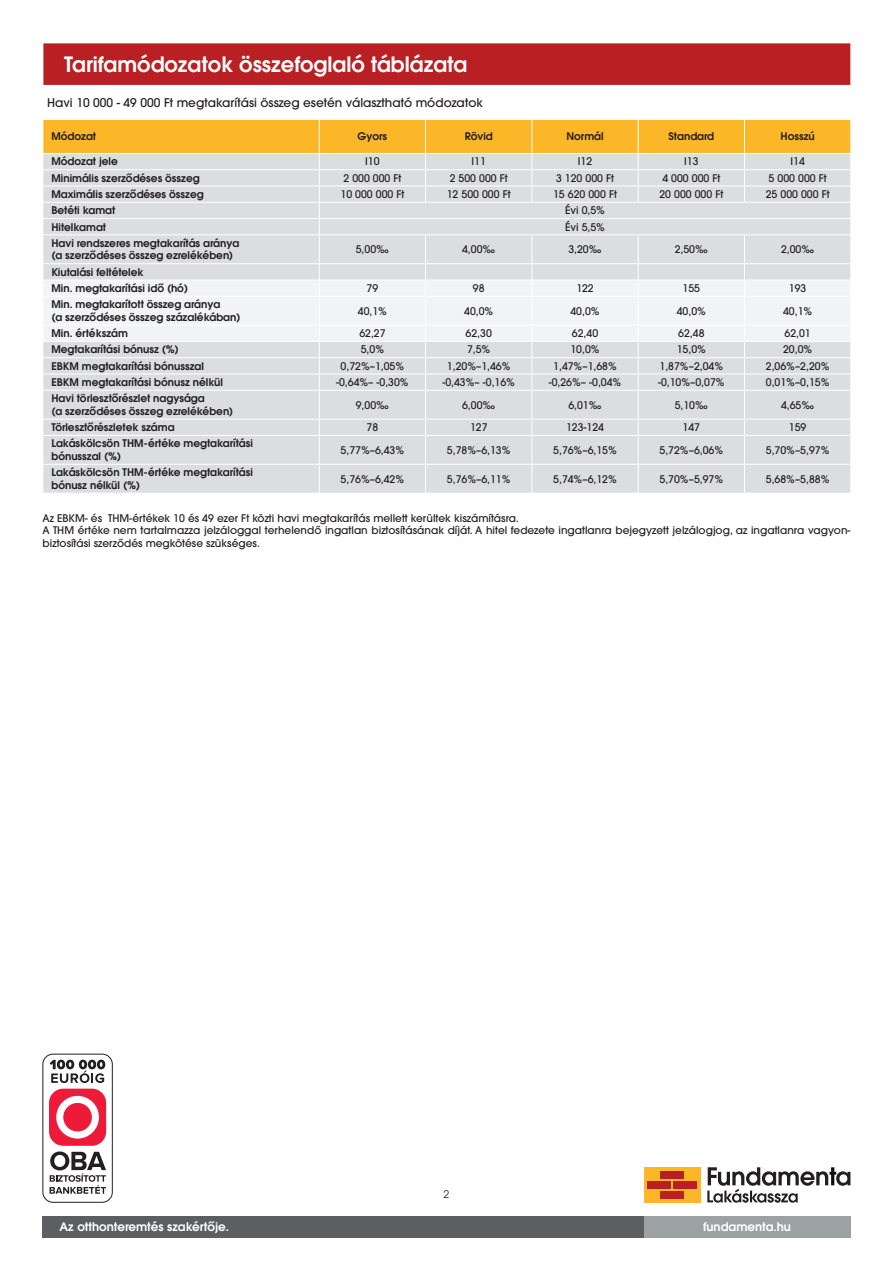
<style>
.page{position:relative;width:893px;height:1263px;background:#fff}
.page>*{position:absolute;margin:0;border:0;box-sizing:border-box;transform-origin:0 0}
.t1{font:600 21px "ITC Avant Garde Pro";color:#fff}
.t2{font:500 12px "ITC Avant Garde Pro";color:#231f20}
.t3{font:600 11.85px "ITC Avant Garde Pro";color:#fff}
.t4{font:500 10.5px/12.6px "ITC Avant Garde Pro";color:#231f20}
.t5{font:600 10.5px/12.6px "ITC Avant Garde Pro";color:#231f20}
.t6{font:10.5px "ITC Avant Garde Pro";color:#231f20}
</style>
<div class="page">
<div style="left:43px;top:1216px;width:807px;height:21px;background:#5b5f60"></div>
<div style="left:644px;top:1216px;width:206px;height:21px;background:#9ca1a2"></div>
<div style="left:644px;top:1167px;width:56px;height:35px;background:#fcb728"></div>
<div style="left:648px;top:1181px;width:23px;height:8px;background:#bb1f24"></div>
<div style="left:673px;top:1181px;width:23px;height:8px;background:#bb1f24"></div>
<div style="left:660px;top:1191px;width:24px;height:7px;background:#bb1f24"></div>
<div style="left:660px;top:1171px;width:24px;height:8px;background:#bb1f24"></div>
<svg style="left:707px;top:1167px;width:143px;height:36px"></svg>
<div style="left:43px;top:43px;width:808px;height:42px;background:#ba1f24"></div>
<hr style="left:43px;top:43px;width:276px;height:1px;background:#fff">
<hr style="left:43px;top:43px;width:1px;height:42px;background:#fff">
<hr style="left:319px;top:43px;width:107px;height:1px;background:#fff">
<hr style="left:426px;top:43px;width:106px;height:1px;background:#fff">
<hr style="left:532px;top:43px;width:106px;height:1px;background:#fff">
<hr style="left:638px;top:43px;width:106px;height:1px;background:#fff">
<hr style="left:744px;top:43px;width:107px;height:1px;background:#fff">
<hr style="left:850px;top:43px;width:1px;height:42px;background:#fff">
<svg style="left:43px;top:119px;width:808px;height:374px"></svg>
<div style="left:43px;top:1054px;width:70px;height:148px;border:1px solid #231f20;border-radius:10px"></div>
<div style="left:49px;top:1089px;width:57px;height:57px;background:#ed1a3a;border-radius:14px"></div>
<svg style="left:56px;top:1096px;width:43px;height:42px"></svg>
<svg style="left:50px;top:1060px;width:55px;height:23px"></svg>
<svg style="left:50px;top:1151px;width:56px;height:43px"></svg>
<p class="t1" style="left:64px;top:50px;width:405px">Tarifamódozatok összefoglaló táblázata</p>
<p class="t2" style="left:47px;top:95px;width:437px">Havi 10 000 - 49 000 Ft megtakarítási összeg esetén választható módozatok</p>
<p class="t5" style="left:51px;top:130px;width:46px">Módozat</p>
<p class="t5" style="left:358px;top:130px;width:31px">Gyors</p>
<p class="t5" style="left:465px;top:130px;width:30px">Rövid</p>
<p class="t5" style="left:566px;top:130px;width:39px">Normál</p>
<p class="t5" style="left:668px;top:130px;width:47px">Standard</p>
<p class="t5" style="left:781px;top:130px;width:36px">Hosszú</p>
<p class="t5" style="left:51px;top:155px;width:68px">Módozat jele</p>
<p class="t4" style="left:365px;top:155px;width:16px">I10</p>
<p class="t4" style="left:472px;top:155px;width:16px">I11</p>
<p class="t4" style="left:578px;top:155px;width:16px">I12</p>
<p class="t4" style="left:684px;top:155px;width:16px">I13</p>
<p class="t4" style="left:790px;top:155px;width:16px">I14</p>
<p class="t5" style="left:51px;top:171px;width:150px">Minimális szerződéses összeg</p>
<p class="t4" style="left:343px;top:172px;width:60px">2 000 000 Ft</p>
<p class="t4" style="left:450px;top:172px;width:60px">2 500 000 Ft</p>
<p class="t4" style="left:556px;top:172px;width:60px">3 120 000 Ft</p>
<p class="t4" style="left:662px;top:172px;width:60px">4 000 000 Ft</p>
<p class="t4" style="left:769px;top:172px;width:60px">5 000 000 Ft</p>
<p class="t5" style="left:51px;top:188px;width:154px">Maximális szerződéses összeg</p>
<p class="t4" style="left:340px;top:188px;width:65px">10 000 000 Ft</p>
<p class="t4" style="left:447px;top:188px;width:65px">12 500 000 Ft</p>
<p class="t4" style="left:553px;top:188px;width:65px">15 620 000 Ft</p>
<p class="t4" style="left:659px;top:188px;width:65px">20 000 000 Ft</p>
<p class="t4" style="left:766px;top:188px;width:65px">25 000 000 Ft</p>
<p class="t5" style="left:51px;top:204px;width:65px">Betéti kamat</p>
<p class="t4" style="left:565px;top:204px;width:42px">Évi 0,5%</p>
<p class="t5" style="left:51px;top:220px;width:56px">Hitelkamat</p>
<p class="t4" style="left:565px;top:220px;width:42px">Évi 5,5%</p>
<p class="t5" style="left:51px;top:237px;width:190px">Havi rendszeres megtakarítás aránya (a szerződéses összeg ezrelékében)</p>
<p class="t4" style="left:356px;top:243px;width:35px">5,00‰</p>
<p class="t4" style="left:462px;top:243px;width:35px">4,00‰</p>
<p class="t4" style="left:568px;top:243px;width:35px">3,20‰</p>
<p class="t4" style="left:675px;top:243px;width:35px">2,50‰</p>
<p class="t4" style="left:781px;top:243px;width:35px">2,00‰</p>
<p class="t5" style="left:51px;top:265px;width:94px">Kiutalási feltételek</p>
<p class="t5" style="left:51px;top:282px;width:138px">Min. megtakarítási idő (hó)</p>
<p class="t4" style="left:367px;top:282px;width:13px">79</p>
<p class="t4" style="left:473px;top:282px;width:13px">98</p>
<p class="t4" style="left:576px;top:282px;width:19px">122</p>
<p class="t4" style="left:683px;top:282px;width:19px">155</p>
<p class="t4" style="left:789px;top:282px;width:19px">193</p>
<p class="t5" style="left:51px;top:298px;width:191px">Min. megtakarított összeg aránya<br>(a szerződéses összeg százalékában)</p>
<p class="t4" style="left:358px;top:304px;width:31px">40,1%</p>
<p class="t4" style="left:464px;top:304px;width:31px">40,0%</p>
<p class="t4" style="left:570px;top:304px;width:31px">40,0%</p>
<p class="t4" style="left:677px;top:304px;width:31px">40,0%</p>
<p class="t4" style="left:783px;top:304px;width:31px">40,1%</p>
<p class="t5" style="left:51px;top:327px;width:78px">Min. értékszám</p>
<p class="t4" style="left:359px;top:327px;width:28px">62,27</p>
<p class="t4" style="left:466px;top:327px;width:28px">62,30</p>
<p class="t4" style="left:572px;top:327px;width:28px">62,40</p>
<p class="t4" style="left:678px;top:327px;width:28px">62,48</p>
<p class="t4" style="left:785px;top:327px;width:28px">62,01</p>
<p class="t5" style="left:51px;top:343px;width:129px">Megtakarítási bónusz (%)</p>
<p class="t4" style="left:361px;top:343px;width:25px">5,0%</p>
<p class="t4" style="left:467px;top:343px;width:25px">7,5%</p>
<p class="t4" style="left:570px;top:343px;width:31px">10,0%</p>
<p class="t4" style="left:677px;top:343px;width:31px">15,0%</p>
<p class="t4" style="left:783px;top:343px;width:31px">20,0%</p>
<p class="t5" style="left:51px;top:359px;width:154px">EBKM megtakarítási bónusszal</p>
<p class="t4" style="left:341px;top:359px;width:65px">0,72%–1,05%</p>
<p class="t4" style="left:447px;top:359px;width:65px">1,20%–1,46%</p>
<p class="t4" style="left:553px;top:359px;width:65px">1,47%–1,68%</p>
<p class="t4" style="left:660px;top:359px;width:65px">1,87%–2,04%</p>
<p class="t4" style="left:766px;top:359px;width:65px">2,06%–2,20%</p>
<p class="t5" style="left:51px;top:376px;width:173px">EBKM megtakarítási bónusz nélkül</p>
<p class="t4" style="left:336px;top:376px;width:74px">-0,64%– -0,30%</p>
<p class="t4" style="left:442px;top:376px;width:74px">-0,43%– -0,16%</p>
<p class="t4" style="left:549px;top:376px;width:74px">-0,26%– -0,04%</p>
<p class="t4" style="left:658px;top:376px;width:68px">-0,10%–0,07%</p>
<p class="t4" style="left:766px;top:376px;width:65px">0,01%–0,15%</p>
<p class="t5" style="left:51px;top:392px;width:183px">Havi törlesztőrészlet nagysága<br>(a szerződéses összeg ezrelékében)</p>
<p class="t4" style="left:356px;top:398px;width:35px">9,00‰</p>
<p class="t4" style="left:462px;top:398px;width:35px">6,00‰</p>
<p class="t4" style="left:568px;top:398px;width:35px">6,01‰</p>
<p class="t4" style="left:675px;top:398px;width:35px">5,10‰</p>
<p class="t4" style="left:781px;top:398px;width:35px">4,65‰</p>
<p class="t5" style="left:51px;top:421px;width:125px">Törlesztőrészletek száma</p>
<p class="t4" style="left:367px;top:421px;width:13px">78</p>
<p class="t4" style="left:470px;top:421px;width:19px">127</p>
<p class="t4" style="left:566px;top:421px;width:39px">123-124</p>
<p class="t4" style="left:683px;top:421px;width:19px">147</p>
<p class="t4" style="left:789px;top:421px;width:19px">159</p>
<p class="t5" style="left:51px;top:437px;width:203px">Lakáskölcsön THM-értéke megtakarítási bónusszal (%)</p>
<p class="t4" style="left:341px;top:443px;width:65px">5,77%–6,43%</p>
<p class="t4" style="left:447px;top:443px;width:65px">5,78%–6,13%</p>
<p class="t4" style="left:553px;top:443px;width:65px">5,76%–6,15%</p>
<p class="t4" style="left:660px;top:443px;width:65px">5,72%–6,06%</p>
<p class="t4" style="left:766px;top:443px;width:65px">5,70%–5,97%</p>
<p class="t5" style="left:51px;top:466px;width:203px">Lakáskölcsön THM-értéke megtakarítási bónusz nélkül (%)</p>
<p class="t4" style="left:341px;top:472px;width:65px">5,76%–6,42%</p>
<p class="t4" style="left:447px;top:472px;width:65px">5,76%–6,11%</p>
<p class="t4" style="left:553px;top:472px;width:65px">5,74%–6,12%</p>
<p class="t4" style="left:660px;top:472px;width:65px">5,70%–5,97%</p>
<p class="t4" style="left:766px;top:472px;width:65px">5,68%–5,88%</p>
<p class="t4" style="left:43px;top:511px;width:478px">Az EBKM- és THM-értékek 10 és 49 ezer Ft közti havi megtakarítás mellett kerültek kiszámításra.</p>
<p class="t4" style="left:43px;top:524px;width:809px">A THM értéke nem tartalmazza jelzáloggal terhelendő ingatlan biztosításának díját. A hitel fedezete ingatlanra bejegyzett jelzálogjog, az ingatlanra vagyon&shy;biztosítási szerződés megkötése szükséges.</p>
<p class="t6" style="left:444px;top:1187px;width:7px">2</p>
<p class="t3" style="left:60px;top:1219px;width:171px">Az otthonteremtés szakértője.</p>
<p class="t3" style="left:703px;top:1219px;width:89px">fundamenta.hu</p>
</div>
